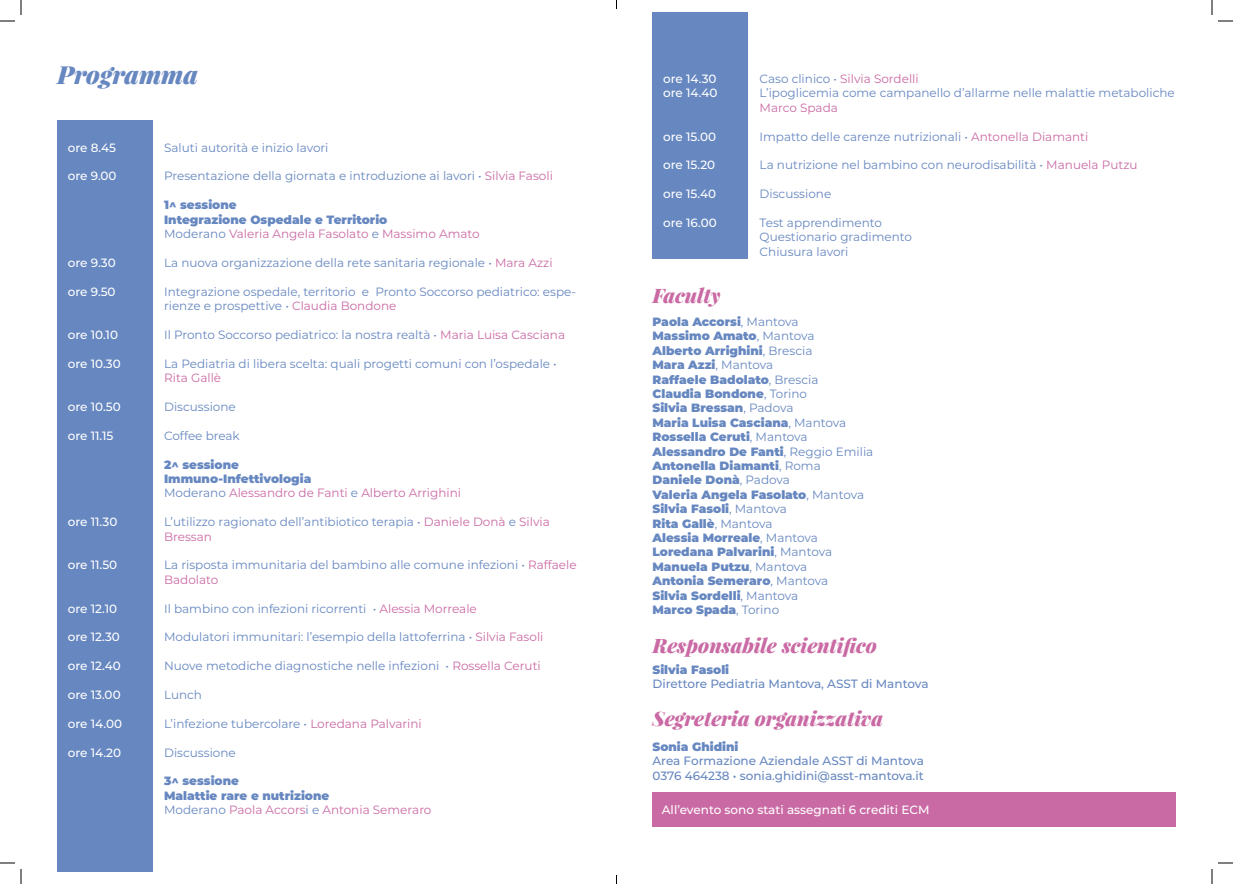
<style>
.page{position:relative;width:1233px;height:884px;background:#fff}
.page>*{position:absolute;margin:0;border:0;box-sizing:border-box;transform-origin:0 0}
.t1{font:italic 900 25px "Playfair Display";color:#6687c0}
.t2{font:italic 900 20px "Playfair Display";color:#ca6aa4}
.t3{font:12px/14.4px "Montserrat";color:#6687c0}
.t4{font:900 12px "Montserrat";color:#6687c0}
.t5{font:500 12px "Montserrat";color:#fff}
.t6{font:12px "Montserrat";color:#ca6aa4}
.t7{font:500 12px "Montserrat";color:#6687c0}
.s1{color:#ca6aa4}
.s2{color:#6687c0}
.s3{font-weight:400}
</style>
<div class="page">
<div style="left:57px;top:120px;width:95px;height:751px;background:#6687c0"></div>
<div style="left:652px;top:12px;width:95px;height:247px;background:#6687c0"></div>
<div style="left:652px;top:792px;width:524px;height:35px;background:#ca6aa4"></div>
<svg style="left:1218px;top:20px;width:15px;height:2px"></svg>
<svg style="left:1218px;top:862px;width:15px;height:2px"></svg>
<svg style="left:0;top:0;width:22px;height:22px"></svg>
<svg style="left:0;top:862px;width:22px;height:22px"></svg>
<svg style="left:1211px;top:0;width:1px;height:15px"></svg>
<svg style="left:1211px;top:869px;width:1px;height:15px"></svg>
<p class="t1" style="left:57px;top:57px;width:142px">Programma</p>
<p class="t5" style="left:68px;top:139px;width:50px">ore 8.45</p>
<p class="t5" style="left:68px;top:168px;width:50px">ore 9.00</p>
<p class="t5" style="left:68px;top:254px;width:49px">ore 9.30</p>
<p class="t5" style="left:68px;top:283px;width:49px">ore 9.50</p>
<p class="t5" style="left:68px;top:326px;width:52px">ore 10.10</p>
<p class="t5" style="left:68px;top:355px;width:54px">ore 10.30</p>
<p class="t5" style="left:68px;top:398px;width:54px">ore 10.50</p>
<p class="t5" style="left:68px;top:427px;width:47px">ore 11.15</p>
<p class="t5" style="left:68px;top:513px;width:51px">ore 11.30</p>
<p class="t5" style="left:68px;top:557px;width:51px">ore 11.50</p>
<p class="t5" style="left:68px;top:600px;width:51px">ore 12.10</p>
<p class="t5" style="left:68px;top:629px;width:54px">ore 12.30</p>
<p class="t5" style="left:68px;top:657px;width:55px">ore 12.40</p>
<p class="t5" style="left:68px;top:686px;width:54px">ore 13.00</p>
<p class="t5" style="left:68px;top:715px;width:56px">ore 14.00</p>
<p class="t5" style="left:68px;top:744px;width:55px">ore 14.20</p>
<p class="t3" style="left:164px;top:140px;width:166px">Saluti autorità e inizio lavori</p>
<p class="t3" style="left:164px;top:169px;width:390px">Presentazione della giornata e introduzione ai lavori • <span class="s1">Silvia Fasoli</span></p>
<p class="t4" style="left:164px;top:196px;width:74px">1^ sessione</p>
<p class="t4" style="left:164px;top:210px;width:225px">Integrazione Ospedale e Territorio</p>
<p class="t6" style="left:164px;top:226px;width:317px"><span class="s2">Moderano</span> Valeria Angela Fasolato <span class="s2">e</span> Massimo Amato</p>
<p class="t3" style="left:164px;top:255px;width:390px">La nuova organizzazione della rete sanitaria regionale • <span class="s1">Mara Azzi</span></p>
<p class="t3" style="left:164px;top:284px;width:413px">Integrazione ospedale, territorio e Pronto Soccorso pediatrico: espe&shy;rienze e prospettive • <span class="s1">Claudia Bondone</span></p>
<p class="t3" style="left:164px;top:327px;width:402px">Il Pronto Soccorso pediatrico: la nostra realtà • <span class="s1">Maria Luisa Casciana</span></p>
<p class="t3" style="left:164px;top:356px;width:394px">La Pediatria di libera scelta: quali progetti comuni con l’ospedale •<br><span class="s1">Rita Gallè</span></p>
<p class="t3" style="left:164px;top:399px;width:73px">Discussione</p>
<p class="t3" style="left:164px;top:428px;width:77px">Coffee break</p>
<p class="t4" style="left:164px;top:455px;width:76px">2^ sessione</p>
<p class="t4" style="left:164px;top:470px;width:149px">Immuno-Infettivologia</p>
<p class="t6" style="left:164px;top:485px;width:298px"><span class="s2">Moderano</span> Alessandro de Fanti <span class="s2">e</span> Alberto Arrighini</p>
<p class="t3" style="left:164px;top:514px;width:387px">L’utilizzo ragionato dell’antibiotico terapia • <span class="s1">Daniele Donà</span> e <span class="s1">Silvia<br>Bressan</span></p>
<p class="t3" style="left:164px;top:557px;width:414px">La risposta immunitaria del bambino alle comune infezioni • <span class="s1">Raffaele<br>Badolato</span></p>
<p class="t3" style="left:164px;top:601px;width:314px">Il bambino con infezioni ricorrenti • <span class="s1">Alessia Morreale</span></p>
<p class="t3" style="left:164px;top:629px;width:381px">Modulatori immunitari: l’esempio della lattoferrina • <span class="s1">Silvia Fasoli</span></p>
<p class="t3" style="left:164px;top:658px;width:378px">Nuove metodiche diagnostiche nelle infezioni • <span class="s1">Rossella Ceruti</span></p>
<p class="t3" style="left:164px;top:687px;width:39px">Lunch</p>
<p class="t3" style="left:164px;top:716px;width:259px">L’infezione tubercolare • <span class="s1">Loredana Palvarini</span></p>
<p class="t3" style="left:164px;top:745px;width:73px">Discussione</p>
<p class="t4" style="left:164px;top:772px;width:77px">3^ sessione</p>
<p class="t4" style="left:164px;top:786px;width:167px">Malattie rare e nutrizione</p>
<p class="t6" style="left:164px;top:802px;width:269px"><span class="s2">Moderano</span> Paola Accors<span class="s2">i e</span> Antonia Semeraro</p>
<p class="t5" style="left:663px;top:70px;width:55px">ore 14.30</p>
<p class="t5" style="left:663px;top:85px;width:56px">ore 14.40</p>
<p class="t5" style="left:663px;top:128px;width:54px">ore 15.00</p>
<p class="t5" style="left:663px;top:157px;width:53px">ore 15.20</p>
<p class="t5" style="left:663px;top:186px;width:54px">ore 15.40</p>
<p class="t5" style="left:663px;top:214px;width:55px">ore 16.00</p>
<p class="t2" style="left:652px;top:282px;width:69px">Faculty</p>
<p class="t6" style="left:759px;top:71px;width:161px"><span class="s2">Caso clinico •</span> Silvia Sordelli</p>
<p class="t3" style="left:759px;top:86px;width:417px">L’ipoglicemia come campanello d’allarme nelle malattie metaboliche</p>
<p class="t6" style="left:759px;top:99px;width:80px">Marco Spada</p>
<p class="t3" style="left:759px;top:129px;width:330px">Impatto delle carenze nutrizionali • <span class="s1">Antonella Diamanti</span></p>
<p class="t3" style="left:759px;top:158px;width:379px">La nutrizione nel bambino con neurodisabilità • <span class="s1">Manuela Putzu</span></p>
<p class="t3" style="left:759px;top:186px;width:73px">Discussione</p>
<p class="t3" style="left:759px;top:215px;width:124px">Test apprendimento</p>
<p class="t3" style="left:759px;top:230px;width:154px">Questionario gradimento</p>
<p class="t3" style="left:759px;top:244px;width:90px">Chiusura lavori</p>
<p class="t4" style="left:652px;top:313px;width:148px">Paola Accorsi<span class="s3">, Mantova</span></p>
<p class="t4" style="left:652px;top:327px;width:163px">Massimo Amato<span class="s3">, Mantova</span></p>
<p class="t4" style="left:652px;top:342px;width:161px">Alberto Arrighini<span class="s3">, Brescia</span></p>
<p class="t4" style="left:652px;top:356px;width:122px">Mara Azzi<span class="s3">, Mantova</span></p>
<p class="t4" style="left:652px;top:370px;width:167px">Raffaele Badolato<span class="s3">, Brescia</span></p>
<p class="t4" style="left:652px;top:385px;width:156px">Claudia Bondone<span class="s3">, Torino</span></p>
<p class="t4" style="left:652px;top:399px;width:142px">Silvia Bressan<span class="s3">, Padova</span></p>
<p class="t4" style="left:652px;top:414px;width:195px">Maria Luisa Casciana<span class="s3">, Mantova</span></p>
<p class="t4" style="left:652px;top:428px;width:157px">Rossella Ceruti<span class="s3">, Mantova</span></p>
<p class="t4" style="left:652px;top:442px;width:222px">Alessandro De Fanti<span class="s3">, Reggio Emilia</span></p>
<p class="t4" style="left:652px;top:457px;width:170px">Antonella Diamanti<span class="s3">, Roma</span></p>
<p class="t4" style="left:652px;top:471px;width:139px">Daniele Donà<span class="s3">, Padova</span></p>
<p class="t4" style="left:652px;top:486px;width:213px">Valeria Angela Fasolato<span class="s3">, Mantova</span></p>
<p class="t4" style="left:652px;top:500px;width:136px">Silvia Fasoli<span class="s3">, Mantova</span></p>
<p class="t4" style="left:652px;top:514px;width:121px">Rita Gallè<span class="s3">, Mantova</span></p>
<p class="t4" style="left:652px;top:529px;width:167px">Alessia Morreale<span class="s3">, Mantova</span></p>
<p class="t4" style="left:652px;top:543px;width:181px">Loredana Palvarini<span class="s3">, Mantova</span></p>
<p class="t4" style="left:652px;top:558px;width:156px">Manuela Putzu<span class="s3">, Mantova</span></p>
<p class="t4" style="left:652px;top:572px;width:177px">Antonia Semeraro<span class="s3">, Mantova</span></p>
<p class="t4" style="left:652px;top:586px;width:147px">Silvia Sordelli<span class="s3">, Mantova</span></p>
<p class="t4" style="left:652px;top:601px;width:128px">Marco Spada<span class="s3">, Torino</span></p>
<p class="t2" style="left:652px;top:632px;width:226px">Responsabile scientifico</p>
<p class="t4" style="left:652px;top:660px;width:78px">Silvia Fasoli</p>
<p class="t7" style="left:652px;top:675px;width:277px">Direttore Pediatria Mantova, ASST di Mantova</p>
<p class="t2" style="left:652px;top:705px;width:232px">Segreteria organizzativa</p>
<p class="t4" style="left:652px;top:737px;width:87px">Sonia Ghidini</p>
<p class="t7" style="left:652px;top:752px;width:273px">Area Formazione Aziendale ASST di Mantova</p>
<p class="t7" style="left:652px;top:767px;width:273px">0376 464238 • sonia.ghidini@asst-mantova.it</p>
<p class="t5" style="left:662px;top:801px;width:269px">All’evento sono stati assegnati 6 crediti ECM</p>
</div>
